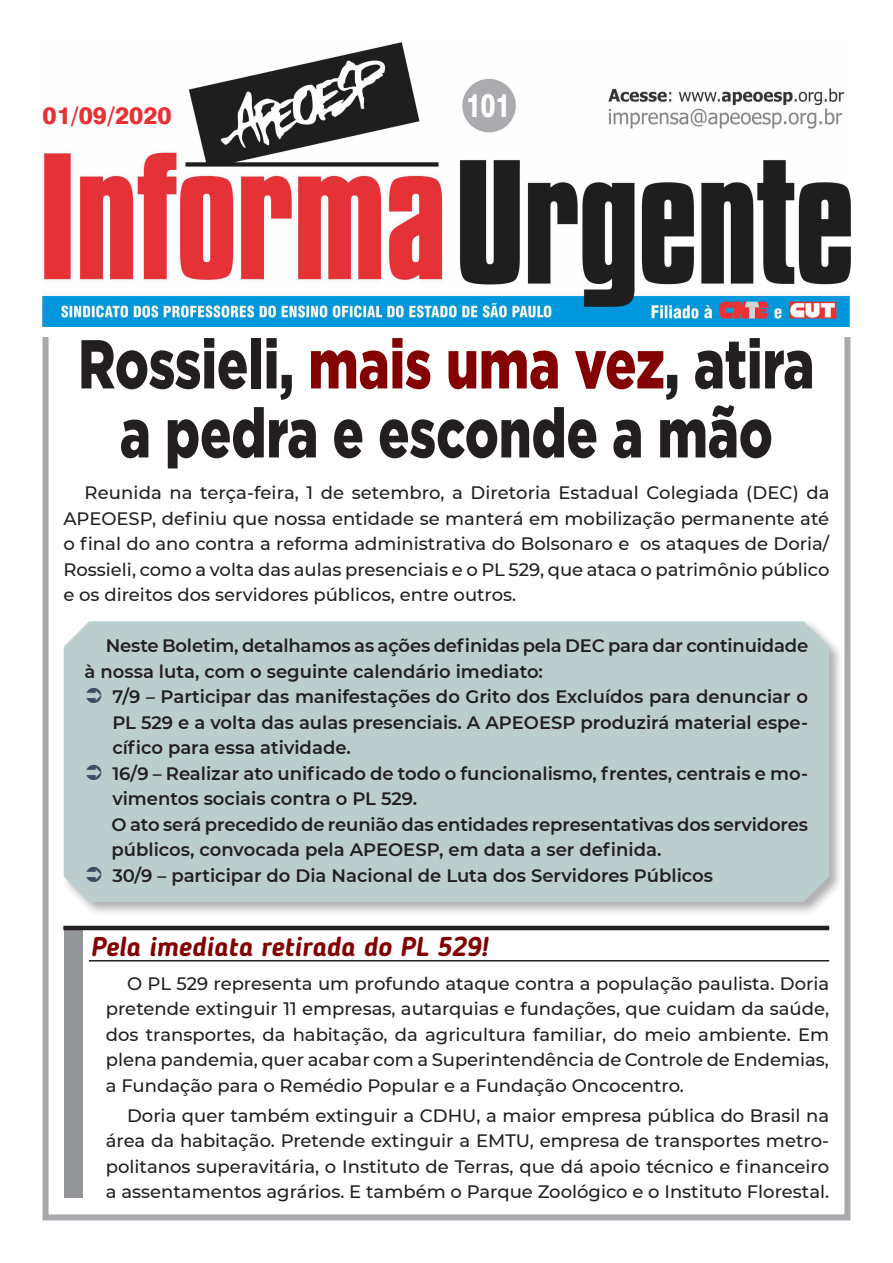
<style>
.page{position:relative;width:893px;height:1263px;background:#fff}
.page>*{position:absolute;margin:0;border:0;box-sizing:border-box;transform-origin:0 0}
.Título{font:900 69px/69px "Gotham";color:#231f20;text-align:center;scale:.75 1}
.t1{font:800 33px "Swiss 721 BT";color:#fff;scale:.75 1}
.Corpo_do_texto{font:italic 700 27px "Blogger Sans";color:#840102}
.Corpo_do_texto-2{font:800 24px "Swiss 721 BT";color:#e53236}
.Corpo_do_texto-3{font:500 18px/25.5px "Montserrat";color:#231f20;text-align:justify}
.Corpo_do_texto-4{font:600 18px/25.5px "Montserrat";color:#231f20}
.s1{color:#840102}
</style>
<div class="page">
<div style="left:64px;top:927px;width:18px;height:271px;background:#939598"></div>
<div style="left:62px;top:619px;width:781px;height:297px;background:#231f20;opacity:.35"></div>
<div style="left:64px;top:621px;width:765px;height:281px;background:#bccdce"></div>
<div style="left:43px;top:334px;width:807px;height:886px;border:6px solid #a8a9ad"></div>
<img style="left:43px;top:43px;width:807px;height:284px">
<hr style="left:63px;top:926px;width:766px;height:4px;background:#231f20">
<hr style="left:89px;top:960px;width:740px;height:1px;background:#231f20">
<svg style="left:87px;top:688px;width:15px;height:15px"></svg>
<svg style="left:87px;top:764px;width:15px;height:16px"></svg>
<svg style="left:87px;top:866px;width:15px;height:16px"></svg>
<p class="Corpo_do_texto-2" style="left:43px;top:101px;width:131px">01/09/2020</p>
<p class="t1" style="left:466px;top:85px;width:60px">101</p>
<p class="Título" style="left:78px;top:328px;width:983px">Rossieli, <span class="s1">mais uma vez</span>, atira a pedra e esconde a mão</p>
<p class="Corpo_do_texto-3" style="left:63px;top:480px;width:768px;text-indent:21px">Reunida na terça-feira, 1 de setembro, a Diretoria Estadual Colegiada (DEC) da APEOESP, definiu que nossa entidade se manterá em mobilização permanente até o final do ano contra a reforma administrativa do Bolsonaro e os ataques de Doria/ Rossieli, como a volta das aulas presenciais e o PL 529, que ataca o patrimônio público e os direitos dos servidores públicos, entre outros.</p>
<p class="Corpo_do_texto-4" style="left:85px;top:632px;width:725px;text-indent:21px">Neste Boletim, detalhamos as ações definidas pela DEC para dar continuidade à nossa luta, com o seguinte calendário imediato:</p>
<p class="Corpo_do_texto-4" style="left:112px;top:683px;width:697px;text-align:justify">7/9 – Participar das manifestações do Grito dos Excluídos para denunciar o PL 529 e a volta das aulas presenciais. A APEOESP produzirá material espe&shy;cífico para essa atividade.</p>
<p class="Corpo_do_texto-4" style="left:112px;top:760px;width:697px">16/9 – Realizar ato unificado de todo o funcionalismo, frentes, centrais e mo&shy;vimentos sociais contra o PL 529.</p>
<p class="Corpo_do_texto-4" style="left:112px;top:811px;width:698px">O ato será precedido de reunião das entidades representativas dos servidores públicos, convocada pela APEOESP, em data a ser definida.</p>
<p class="Corpo_do_texto-4" style="left:112px;top:862px;width:602px">30/9 – participar do Dia Nacional de Luta dos Servidores Públicos</p>
<p class="Corpo_do_texto" style="left:90px;top:930px;width:399px">Pela imediata retirada do PL 529!</p>
<p class="Corpo_do_texto-3" style="left:106px;top:970px;width:725px;text-indent:21px">O PL 529 representa um profundo ataque contra a população paulista. Doria pretende extinguir 11 empresas, autarquias e fundações, que cuidam da saúde, dos transportes, da habitação, da agricultura familiar, do meio ambiente. Em plena pandemia, quer acabar com a Superintendência de Controle de Endemias, a Fundação para o Remédio Popular e a Fundação Oncocentro.</p>
<p class="Corpo_do_texto-3" style="left:106px;top:1102px;width:725px;text-indent:21px">Doria quer também extinguir a CDHU, a maior empresa pública do Brasil na área da habitação. Pretende extinguir a EMTU, empresa de transportes metro&shy;politanos superavitária, o Instituto de Terras, que dá apoio técnico e financeiro a assentamentos agrários. E também o Parque Zoológico e o Instituto Florestal.</p>
</div>
